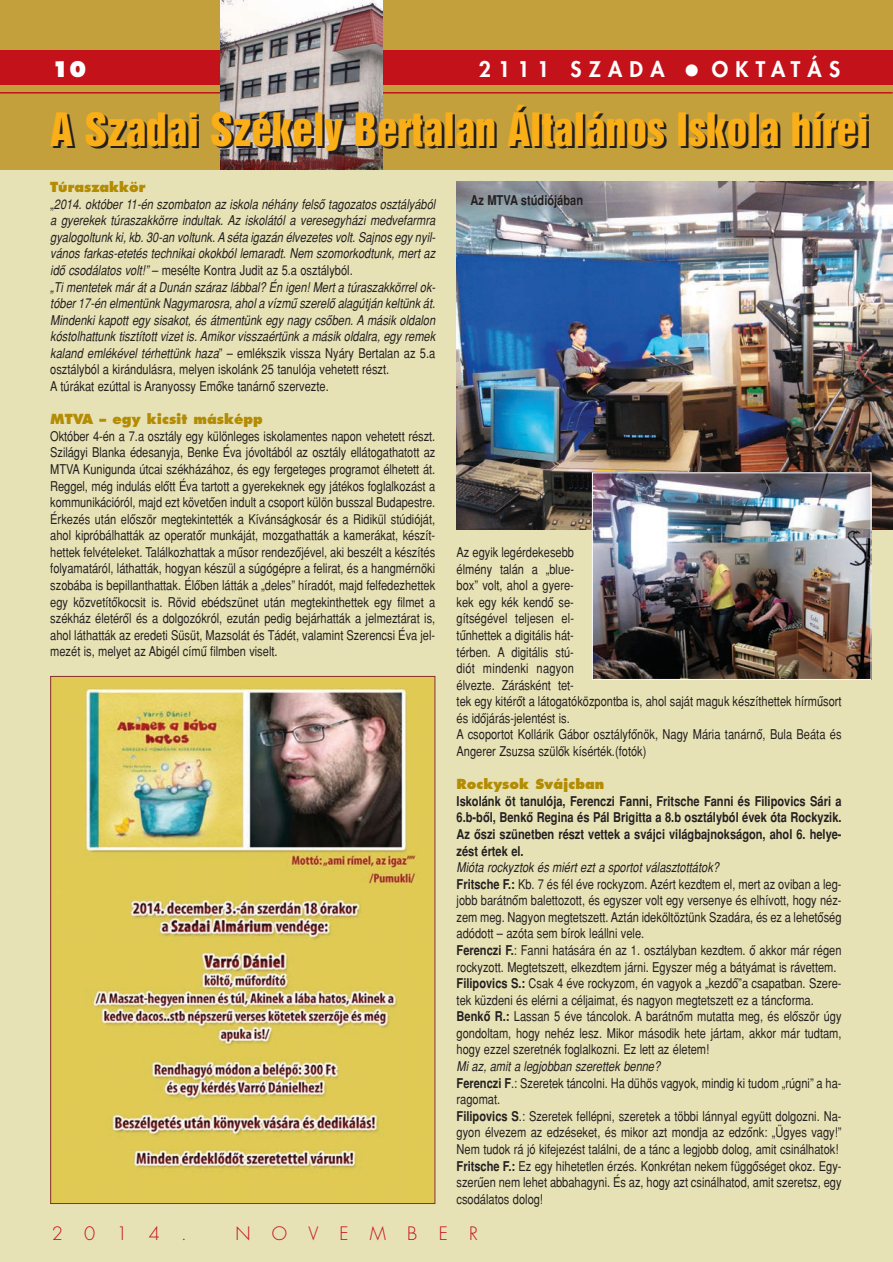
<style>
.page{position:relative;width:893px;height:1262px;background:#fff}
.page>*{position:absolute;margin:0;border:0;box-sizing:border-box;transform-origin:0 0}
.t1{font:42px "H Helvetica Inserat";color:#231f20}
.t2{font:800 21px "H Futura";letter-spacing:.345em;color:#fff}
.t3{font:700 21px "H Futura Extra";color:#fff}
.t4{font:300 18px "H Futura";letter-spacing:1.18em;color:#c4121a}
.t5{font:13.5px/16.6px "H Helvetica Narrow";color:#231f20}
.t6{font:italic 13.5px/16.6px "H Helvetica Narrow";color:#231f20}
.t7{font:700 13.5px/16.6px "H Helvetica Narrow";color:#231f20;text-align:justify}
.t8{font:700 13.5px "Futura AH Extra";color:#b38c04}
.s1{font-style:normal}
.s2{font-style:italic}
.s3{font-weight:700}
</style>
<div class="page">
<div style="left:0;top:0;width:892px;height:1261px;background:#e7e2b5"></div>
<div style="left:0;top:0;width:892px;height:169px;background:#c3a03b"></div>
<div style="left:0;top:50px;width:892px;height:34px;background:#c4121a"></div>
<hr style="left:0;top:92px;width:892px;height:2px;background:#c4121a">
<img style="left:220px;top:0;width:162px;height:169px">
<img style="left:52px;top:678px;width:381px;height:523px">
<img style="left:456px;top:182px;width:435px;height:347px">
<img style="left:594px;top:474px;width:275px;height:204px">
<div style="left:592px;top:472px;width:279px;height:208px;border:1px solid #fff"></div>
<h2 class="t3" style="left:52px;top:60px;width:36px">10</h2>
<h2 class="t2" style="left:478px;top:59px;width:187px">2111 SZADA</h2>
<h2 class="t2" style="left:711px;top:59px;width:130px">OKTATÁS</h2>
<h1 class="t1" style="left:53px;top:114px;width:819px">A Szadai Székely Bertalan Általános Iskola hírei</h1>
<p class="t8" style="left:50px;top:181px;width:97px">Túraszakkör</p>
<p class="t6" style="left:50px;top:197px;width:386px"><span class="s1">„</span>2014. október 11-én szombaton az iskola néhány felsô tagozatos osztályából a gyerekek túraszakkörre indultak. Az iskolától a veresegyházi medvefarmra gyalogoltunk ki, kb. 30-an voltunk. A séta igazán élvezetes volt. Sajnos egy nyil&shy;vános farkas-etetés technikai okokból lemaradt. Nem szomorkodtunk, mert az idô csodálatos volt!” <span class="s1">– mesélte Kontra Judit az 5.a osztályból.<br></span>„Ti mentetek már át a Dunán száraz lábbal? Én igen! Mert a túraszakkörrel ok&shy;tóber 17-én elmentünk Nagymarosra, ahol a vízmû szerelô alagútján keltünk át.<br>Mindenki kapott egy sisakot, és átmentünk egy nagy csôben. A másik oldalon kóstolhattunk tisztított vizet is. Amikor visszaértünk a másik oldalra, egy remek kaland emlékével térhettünk haza<span class="s1">” – emlékszik vissza Nyáry Bertalan az 5.a osztályból a kirándulásra, melyen iskolánk 25 tanulója vehetett részt.<br>A túrákat ezúttal is Aranyossy Emôke tanárnô szervezte.</span></p>
<p class="t8" style="left:50px;top:413px;width:214px">MTVA – egy kicsit másképp</p>
<p class="t5" style="left:50px;top:429px;width:386px;text-align:justify">Október 4-én a 7.a osztály egy különleges iskolamentes napon vehetett részt.<br>Szilágyi Blanka édesanyja, Benke Éva jóvoltából az osztály ellátogathatott az MTVA Kunigunda útcai székházához, és egy fergeteges programot élhetett át.<br>Reggel, még indulás elôtt Éva tartott a gyerekeknek egy játékos foglalkozást a kommunikációról, majd ezt követôen indult a csoport külön busszal Budapestre.<br>Érkezés után elôször megtekintették a Kívánságkosár és a Ridikül stúdióját, ahol kipróbálhatták az operatôr munkáját, mozgathatták a kamerákat, készít&shy;hettek felvételeket. Találkozhattak a mûsor rendezôjével, aki beszélt a készítés folyamatáról, láthatták, hogyan készül a súgógépre a felirat, és a hangmérnöki szobába is bepillanthattak. Élôben látták a „deles” híradót, majd felfedezhettek egy közvetítôkocsit is. Rövid ebédszünet után megtekinthettek egy filmet a székház életérôl és a dolgozókról, ezután pedig bejárhatták a jelmeztárat is, ahol láthatták az eredeti Süsüt, Mazsolát és Tádét, valamint Szerencsi Éva jel&shy;mezét is, melyet az Abigél címû filmben viselt.</p>
<p class="t7" style="left:470px;top:193px;width:114px">Az MTVA stúdiójában</p>
<p class="t5" style="left:456px;top:545px;width:386px">Az egyik legérdekesebb<br>élmény talán a „blue-<br>box” volt, ahol a gyere-<br>kek egy kék kendô se-<br>gítségével teljesen el-<br>tûnhettek a digitális hát-<br>térben. A digitális stú-<br>diót mindenki nagyon<br>élvezte. Zárásként tet-<br>tek egy kitérôt a látogatóközpontba is, ahol saját maguk készíthettek hírmûsort és idôjárás-jelentést is.<br>A csoportot Kollárik Gábor osztályfônök, Nagy Mária tanárnô, Bula Beáta és Angerer Zsuzsa szülôk kísérték.(fotók)</p>
<p class="t8" style="left:456px;top:778px;width:149px">Rockysok Svájcban</p>
<p class="t7" style="left:456px;top:793px;width:386px">Iskolánk öt tanulója, Ferenczi Fanni, Fritsche Fanni és Filipovics Sári a 6.b-bôl, Benkô Regina és Pál Brigitta a 8.b osztályból évek óta Rockyzik.<br>Az ôszi szünetben részt vettek a svájci világbajnokságon, ahol 6. helye&shy;zést értek el.</p>
<p class="t5" style="left:456px;top:860px;width:386px"><span class="s2">Mióta rockyztok és miért ezt a sportot választottátok?<br></span><span class="s3">Fritsche F.:</span> Kb. 7 és fél éve rockyzom. Azért kezdtem el, mert az oviban a leg&shy;jobb barátnôm balettozott, és egyszer volt egy versenye és elhívott, hogy néz&shy;zem meg. Nagyon megtetszett. Aztán ideköltöztünk Szadára, és ez a lehetôség adódott – azóta sem bírok leállni vele.<br><span class="s3">Ferenczi F.</span>: Fanni hatására én az 1. osztályban kezdtem. ô akkor már régen rockyzott. Megtetszett, elkezdtem járni. Egyszer még a bátyámat is rávettem.<br><span class="s3">Filipovics S.:</span> Csak 4 éve rockyzom, én vagyok a „kezdô”a csapatban. Szere&shy;tek küzdeni és elérni a céljaimat, és nagyon megtetszett ez a táncforma.<br><span class="s3">Benkô R.:</span> Lassan 5 éve táncolok. A barátnôm mutatta meg, és elôször úgy gondoltam, hogy nehéz lesz. Mikor második hete jártam, akkor már tudtam, hogy ezzel szeretnék foglalkozni. Ez lett az életem!</p>
<p class="t5" style="left:456px;top:1059px;width:386px"><span class="s2">Mi az, amit a legjobban szerettek benne?<br></span><span class="s3">Ferenczi F</span>.: Szeretek táncolni. Ha dühös vagyok, mindig ki tudom „rúgni” a ha&shy;ragomat.<br><span class="s3">Filipovics S</span>.: Szeretek fellépni, szeretek a többi lánnyal együtt dolgozni. Na&shy;gyon élvezem az edzéseket, és mikor azt mondja az edzônk: „Ügyes vagy!” Nem tudok rá jó kifejezést találni, de a tánc a legjobb dolog, amit csinálhatok!<br><span class="s3">Fritsche F.:</span> Ez egy hihetetlen érzés. Konkrétan nekem függôséget okoz. Egy&shy;szerûen nem lehet abbahagyni. És az, hogy azt csinálhatod, amit szeretsz, egy csodálatos dolog!</p>
<h3 class="t4" style="left:52px;top:1224px;width:137px">2014.</h3>
<h3 class="t4" style="left:235px;top:1224px;width:244px">NOVEMBER</h3>
</div>
